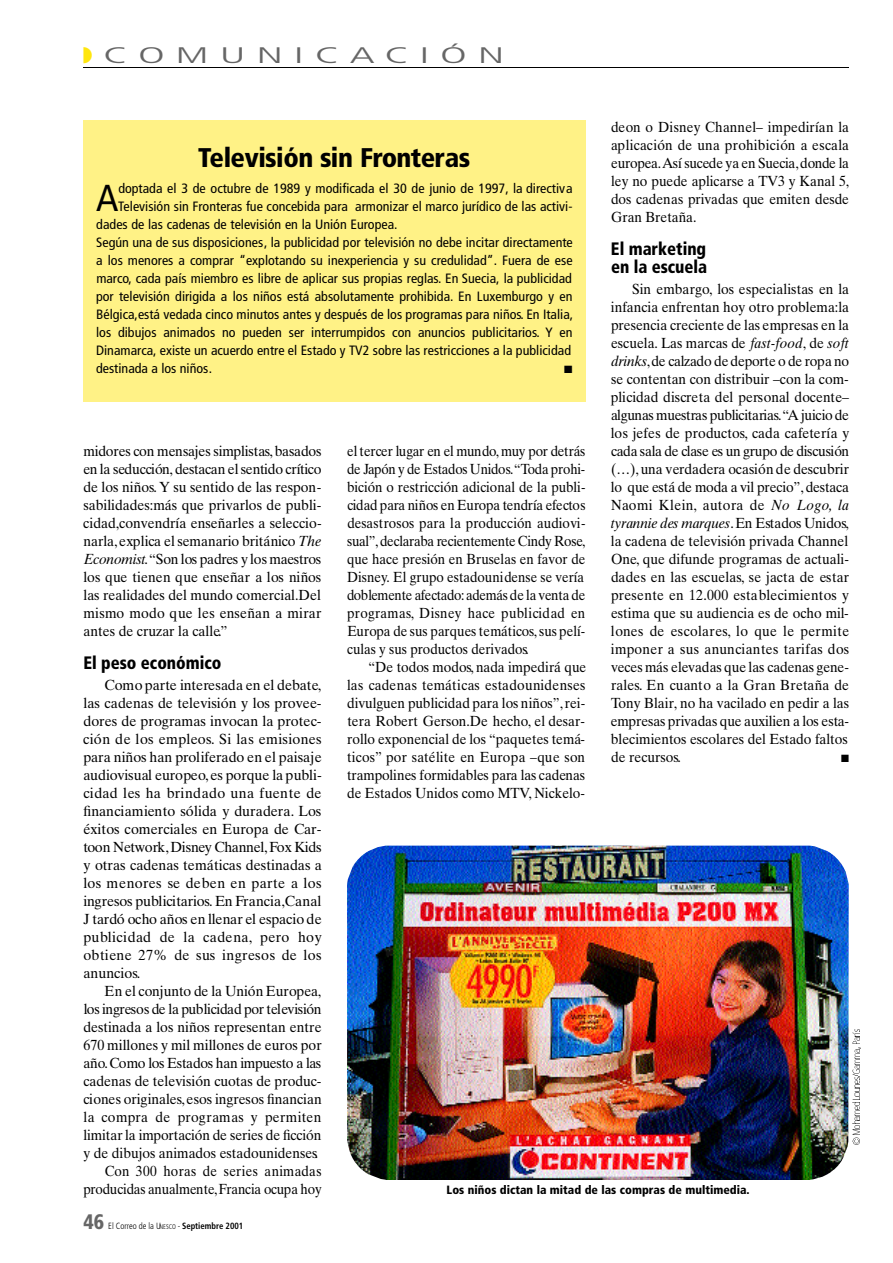
<style>
.page{position:relative;width:893px;height:1263px;background:#fff}
.page>*{position:absolute;margin:0;border:0;box-sizing:border-box;transform-origin:0 0}
.t1{font:condensed 37.5px "Frutiger";color:#000;scale:1.04 1}
.t2{font:900 condensed 27px "Frutiger";letter-spacing:-.015em;color:#000}
.t3{font:300 condensed 22.5px "Frutiger";color:#666;scale:2 1}
.t4{font:900 condensed 21px "Frutiger";color:#666;scale:.95 1}
.t5{font:900 condensed 18px/18px "Frutiger";color:#000;scale:.93 1}
.t6{font:14.7px/18px "Times Ten";color:#000;text-align:justify;scale:.94 1}
.t7{font:14.7px/18px "Times Ten";color:#000;text-align:justify;scale:.95 1}
.t8{font:14.7px/18px "Times Ten";color:#000;text-align:justify}
.t9{font:14.7px/18px "Times Ten";color:#000;text-align:justify;scale:.93 1}
.t10{font:14.7px/18px "Times Ten";color:#000;text-align:justify;scale:.91 1}
.t11{font:condensed 13.5px "Frutiger";color:#000;scale:1.04 1}
.t12{font:900 condensed 12px "Frutiger";color:#000}
.t13{font:10.5px "Zapf Dingbats";color:#000}
.t14{font:10.5px "Zapf Dingbats";color:#000;scale:1.04 1}
.t15{font:300 condensed 9px "Frutiger";color:#000;scale:.95 1}
.s1{color:#ffe60e}
.s2{font-style:italic}
.s3{font-size:6.75px}
.s4{font-weight:700}
</style>
<div class="page">
<hr style="left:83px;top:67px;width:766px;height:1px;background:#000">
<img style="left:347px;top:846px;width:501px;height:334px">
<div style="left:83px;top:121px;width:502px;height:281px;background:#fff286"></div>
<svg style="left:852px;top:1029px;width:8px;height:115px"></svg>
<h3 class="t3" style="left:83px;top:46px;width:212px"><span class="s1">◗</span> C O M U N I C AC I Ó N</h3>
<p class="t9" style="left:611px;top:119px;width:258px">deon o Disney Channel– impedirían la aplicación de una prohibición a escala e u r o p e a .Así sucede ya en Suecia,donde la ley no puede aplicarse a TV3 y Kanal 5, dos cadenas privadas que emiten desde Gran Bretaña.</p>
<p class="t5" style="left:611px;top:241px;width:105px">El marketing en la escuela</p>
<p class="t6" style="left:611px;top:281px;width:255px;text-indent:21px">Sin embargo, los especialistas en la infancia enfrentan hoy otro problema:la presencia creciente de las empresas en la escuela. Las marcas de <span class="s2">fast-food</span>, de <span class="s2">soft d r i n k s</span>,de calzado de deporte o de ropa no se contentan con distribuir –con la com&shy;plicidad discreta del personal docente– algunas muestras publicitarias.“A juicio de los jefes de productos, cada cafetería y cada sala de clase es un grupo de discusión ( … ) ,una verdadera ocasión de descubrir lo que está de moda a vil precio”,d e s t a c a Naomi Klein, autora de <span class="s2">No Logo, l a tyrannie des marq u e s</span>. En Estados Unidos, la cadena de televisión privada Channel One, que difunde programas de actuali&shy;dades en las escuelas, se jacta de estar presente en 12.000 establecimientos y estima que su audiencia es de ocho mil&shy;lones de escolares, lo que le permite imponer a sus anunciantes tarifas dos veces más elevadas que las cadenas gene&shy;r a l e s. En cuanto a la Gran Bretaña de Tony Blair, no ha vacilado en pedir a las empresas privadas que auxilien a los esta&shy;blecimientos escolares del Estado faltos de recursos.</p>
<h2 class="t2" style="left:198px;top:146px;width:273px">Televisión sin Fro n t e ra s</h2>
<h1 class="t1" style="left:96px;top:183px;width:23px">A</h1>
<p class="t11" style="left:118px;top:183px;width:438px">doptada el 3 de octubre de 1989 y modificada el 30 de junio de 1997, la directiva</p>
<p class="t11" style="left:118px;top:201px;width:438px">Televisión sin Fronteras fue concebida para armonizar el marco jurídico de las activi-</p>
<p class="t11" style="left:96px;top:219px;width:291px">dades de las cadenas de televisión en la Unión Europea.</p>
<p class="t11" style="left:96px;top:237px;width:459px">Según una de sus disposiciones, la publicidad por televisión no debe incitar directamente</p>
<p class="t11" style="left:96px;top:255px;width:459px">a los menores a comprar “explotando su inexperiencia y su credulidad”. Fuera de ese</p>
<p class="t11" style="left:96px;top:273px;width:459px">marco, cada país miembro es libre de aplicar sus propias reglas. En Suecia, la publicidad</p>
<p class="t11" style="left:96px;top:291px;width:459px">por televisión dirigida a los niños está absolutamente prohibida. En Luxemburgo y en</p>
<p class="t11" style="left:96px;top:309px;width:460px">Bélgica,está vedada cinco minutos antes y después de los programas para niños. En Italia,</p>
<p class="t11" style="left:96px;top:327px;width:459px">los dibujos animados no pueden ser interrumpidos con anuncios publicitarios. Y en</p>
<p class="t11" style="left:96px;top:345px;width:458px">Dinamarca, existe un acuerdo entre el Estado y TV2 sobre las restricciones a la publicidad</p>
<p class="t11" style="left:96px;top:363px;width:113px">destinada a los niños.</p>
<p class="t14" style="left:564px;top:364px;width:9px">■</p>
<p class="t7" style="left:83px;top:443px;width:252px">midores con mensajes simplistas,b a s a d o s en la seducción, destacan el sentido crítico de los niños.Y su sentido de las respon&shy;sabilidades:más que privarlos de publi&shy;cidad,convendría enseñarles a seleccio&shy;n a r l a ,explica el semanario británico <span class="s2">T h e E c o n o m i s t</span>.“Son los padres y los maestros los que tienen que enseñar a los niños las realidades del mundo comercial.Del mismo modo que les enseñan a mirar antes de cruzar la calle.”</p>
<p class="t5" style="left:83px;top:655px;width:150px">El peso económico</p>
<p class="t8" style="left:83px;top:677px;width:240px;text-indent:21px">Como parte interesada en el debate, las cadenas de televisión y los provee&shy;dores de programas invocan la protec&shy;ción de los empleos. Si las emisiones para niños han proliferado en el paisaje audiovisual europeo, es porque la publi&shy;cidad les ha brindado una fuente de financiamiento sólida y duradera. L o s éxitos comerciales en Europa de Car&shy;toon Network,Disney Channel,Fox Kids y otras cadenas temáticas destinadas a los menores se deben en parte a los ingresos publicitarios. En Fr a n c i a ,C a n a l J tardó ocho años en llenar el espacio de publicidad de la cadena, pero hoy obtiene 27% de sus ingresos de los anuncios.</p>
<p class="t7" style="left:83px;top:983px;width:252px;text-align:right">En el conjunto de la Unión Europea,<br>los ingresos de la publicidad por televisión destinada a los niños representan entre 670 millones y mil millones de euros por a ñ o.Como los Estados han impuesto a las cadenas de televisión cuotas de produc&shy;ciones originales,esos ingresos fin a n c i a n la compra de programas y permiten limitar la importación de series de fic c i ó n y de dibujos animados estadounidenses.<br>Con 300 horas de series animadas producidas anualmente,Francia ocupa hoy</p>
<p class="t10" style="left:347px;top:443px;width:264px">el tercer lugar en el mundo, muy por detrás de Japón y de Estados Unidos.“ Toda prohi&shy;bición o restricción adicional de la publi&shy;cidad para niños en Europa tendría efectos desastrosos para la producción audiovi&shy;s u a l ” ,declaraba recientemente Cindy Rose, que hace presión en Bruselas en favor de Disney. El grupo estadounidense se vería doblemente afectado: a d e m á s de la venta de p r o g r a m a s, Disney hace publicidad en Europa de sus parques temáticos, sus pelí&shy;culas y sus productos derivados.</p>
<p class="t9" style="left:347px;top:659px;width:259px;text-indent:21px">“De todos modos, nada impedirá que las cadenas temáticas estadounidenses divulguen publicidad para los niños”,r e i&shy;tera Robert Gerson.De hecho, el desar&shy;rollo exponencial de los “paquetes temá&shy;t i c o s ” por satélite en Europa –que son trampolines formidables para las cadenas de Estados Unidos como MTV, Nickelo-</p>
<p class="t13" style="left:841px;top:753px;width:9px">■</p>
<p class="t12" style="left:446px;top:1185px;width:304px">Los niños dictan la mitad de las compras de multimedia.</p>
<h3 class="t4" style="left:83px;top:1214px;width:23px">46</h3>
<p class="t15" style="left:108px;top:1222px;width:144px">El Correo de la U<span class="s3">NESCO</span> - <span class="s4">Septiembre 2001</span></p>
</div>
